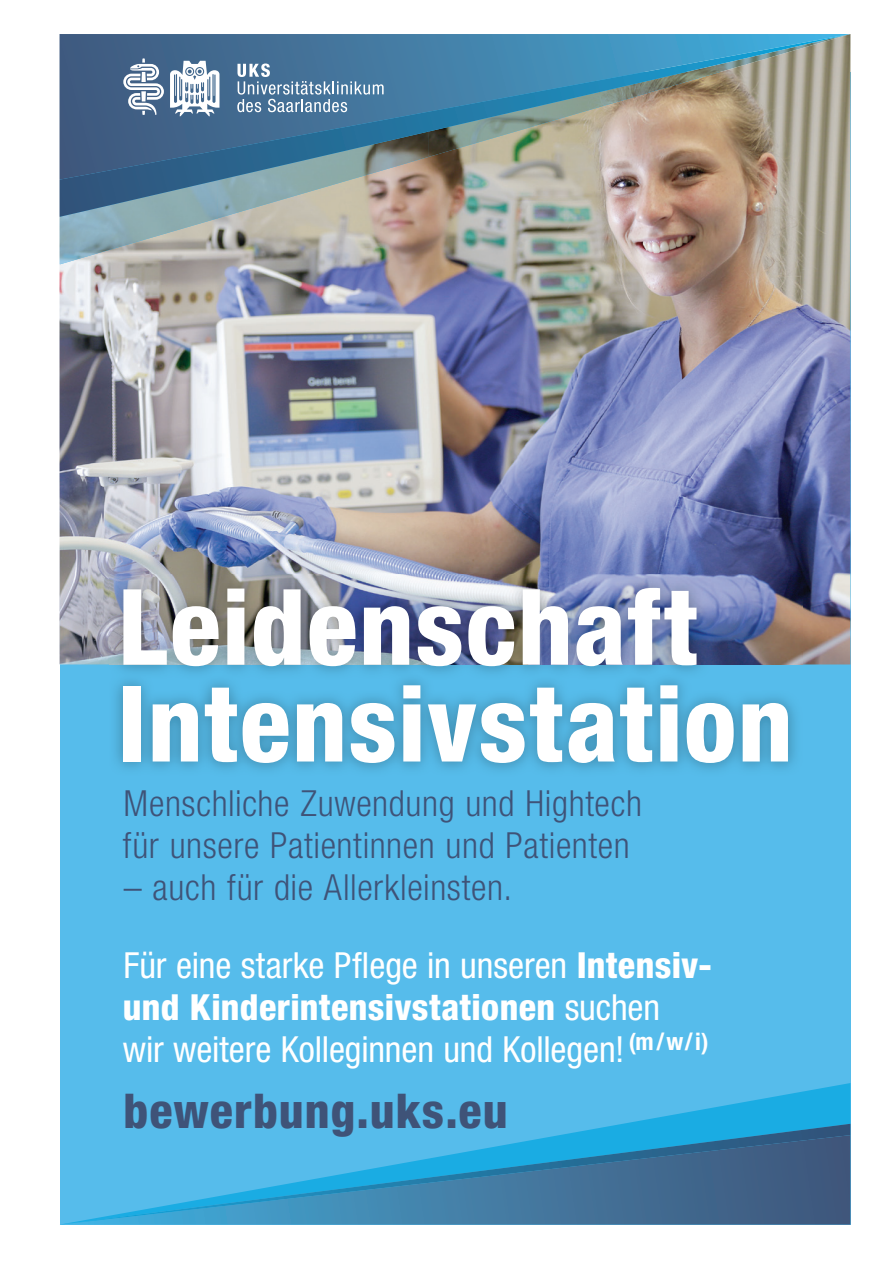
<style>
.page{position:relative;width:893px;height:1263px;background:#fff}
.page>*{position:absolute;margin:0;border:0;box-sizing:border-box;transform-origin:0 0}
.t1{font:800 condensed 105.6px/96.8px "Helvetica Neue LT Pro";letter-spacing:.015em;color:#fff}
.t2{font:800 condensed 48px "Helvetica Neue LT Pro";letter-spacing:.02em;color:#3f5378}
.t3{font:condensed 36px/42px "Helvetica Neue LT Pro";letter-spacing:-.005em;color:#fff}
.t4{font:300 condensed 36px/42px "Helvetica Neue LT Pro";letter-spacing:.015em;color:#3f5378}
.s1{font-weight:800}
</style>
<div class="page">
<div style="left:60px;top:72px;width:790px;height:1152px;background:#56bceb"></div>
<img style="left:60px;top:217px;width:790px;height:447px">
<svg style="left:623px;top:1083px;width:227px;height:41px"></svg>
<svg style="left:64px;top:1124px;width:786px;height:100px"></svg>
<img style="left:60px;top:217px;width:158px;height:47px">
<img style="left:60px;top:34px;width:790px;height:183px">
<img style="left:109px;top:574px;width:693px;height:196px">
<h1 class="t1" style="left:118px;top:577px;width:677px">Leidenschaft<br>Intensivstation</h1>
<p class="t4" style="left:123px;top:782px;width:521px">Menschliche Zuwendung und Hightech für unsere Patientinnen und Patienten</p>
<p class="t4" style="left:124px;top:866px;width:390px">– auch für die Allerkleinsten.</p>
<p class="t3" style="left:123px;top:944px;width:591px">Für eine starke Pflege in unseren <span class="s1">Intensiv&shy;und Kinderintensivstationen</span> suchen<br>wir weitere Kolleginnen und Kollegen! <sup>(m</sup> <sup>/w/i)</sup></p>
<h2 class="t2" style="left:123px;top:1081px;width:386px">bewerbung.uks.eu</h2>
</div>
